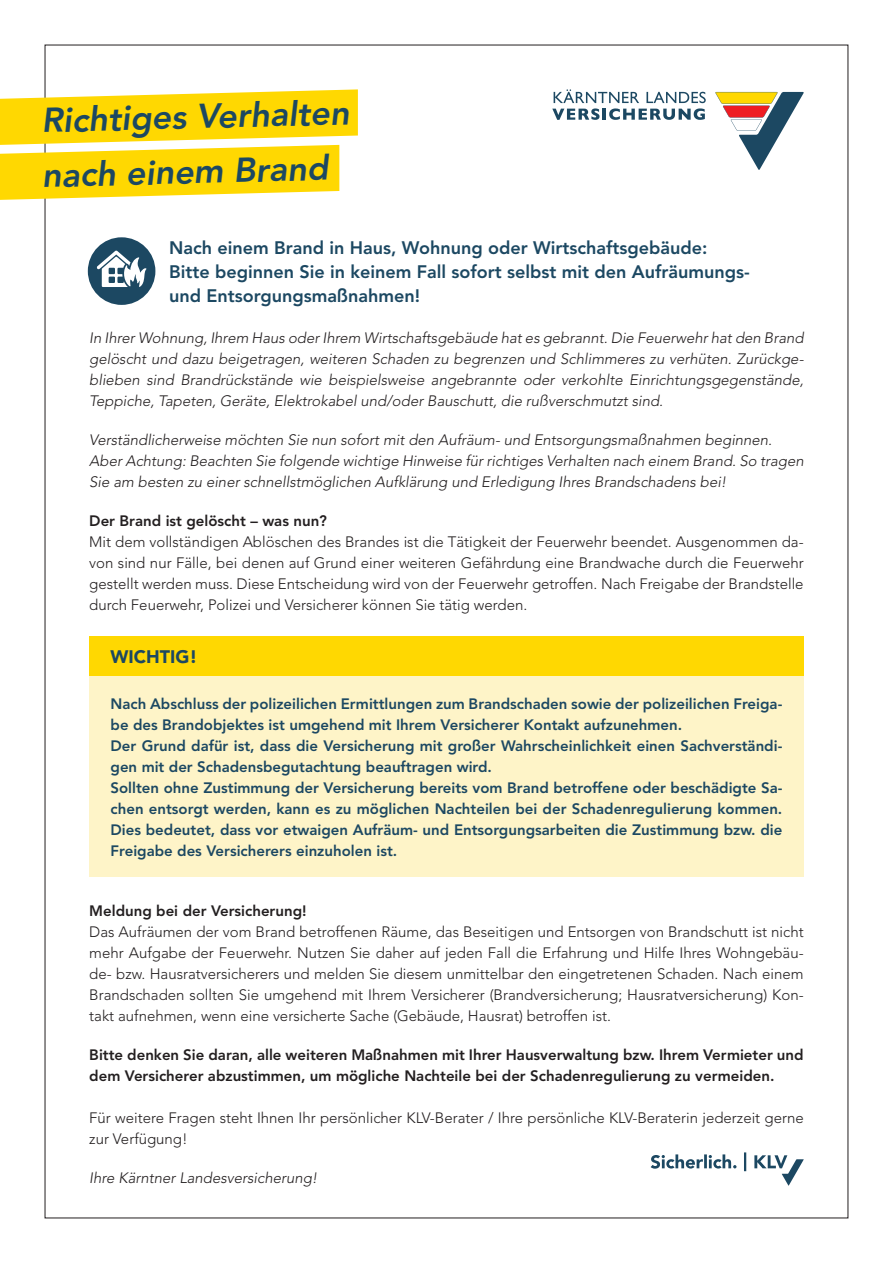
<style>
.page{position:relative;width:893px;height:1263px;background:#fff}
.page>*{position:absolute;margin:0;border:0;box-sizing:border-box;transform-origin:0 0}
.t1{font:italic 800 34.2px "Avenir";color:#1c4862}
.t2{font:800 18px "Avenir";color:#1c4862}
.t3{font:900 18px "Avenir";color:#1c4862}
.t4{font:300 15px/21px "Avenir";color:#231f20;text-align:justify}
.t5{font:italic 300 15px/21px "Avenir";color:#231f20;text-align:justify}
.t6{font:800 15px/21px "Avenir";color:#1c4862}
.t7{font:800 15px/21px "Avenir";color:#231f20}
</style>
<div class="page">
<div style="left:88px;top:237px;width:67px;height:68px;background:#1c4862;border-radius:50%"></div>
<svg style="left:97px;top:251px;width:49px;height:36px"></svg>
<svg style="left:651px;top:1152px;width:153px;height:34px"></svg>
<svg style="left:552px;top:89px;width:154px;height:31px"></svg>
<svg style="left:715px;top:92px;width:89px;height:78px"></svg>
<svg style="left:0;top:89px;width:358px;height:111px"></svg>
<div style="left:89px;top:637px;width:715px;height:39px;background:#ffd801"></div>
<div style="left:89px;top:676px;width:715px;height:201px;background:#fef4c8"></div>
<p class="t1" style="left:41px;top:101px;width:310px;rotate:-2deg">Richtiges Verhalten</p>
<p class="t1" style="left:41px;top:156px;width:288px;rotate:-2deg">nach einem Brand</p>
<p class="t2" style="left:169px;top:237px;width:540px">Nach einem Brand in Haus, Wohnung oder Wirtschaftsgebäude:</p>
<p class="t2" style="left:169px;top:261px;width:582px">Bitte beginnen Sie in keinem Fall sofort selbst mit den Aufräumungs-</p>
<p class="t2" style="left:169px;top:285px;width:252px">und Entsorgungsmaßnahmen!</p>
<p class="t5" style="left:89px;top:327px;width:716px">In Ihrer Wohnung, Ihrem Haus oder Ihrem Wirtschaftsgebäude hat es gebrannt. Die Feuerwehr hat den Brand gelöscht und dazu beigetragen, weiteren Schaden zu begrenzen und Schlimmeres zu verhüten. Zurückge&shy;blieben sind Brandrückstände wie beispielsweise angebrannte oder verkohlte Einrichtungsgegenstände, Teppiche, Tapeten, Geräte, Elektrokabel und/oder Bauschutt, die rußverschmutzt sind.</p>
<p class="t5" style="left:89px;top:429px;width:684px">Verständlicherweise möchten Sie nun sofort mit den Aufräum- und Entsorgungsmaßnahmen beginnen.</p>
<p class="t5" style="left:89px;top:450px;width:716px">Aber Achtung: Beachten Sie folgende wichtige Hinweise für richtiges Verhalten nach einem Brand. So tragen<br>Sie am besten zu einer schnellstmöglichen Aufklärung und Erledigung Ihres Brandschadens bei!</p>
<p class="t7" style="left:89px;top:510px;width:239px">Der Brand ist gelöscht – was nun?</p>
<p class="t4" style="left:89px;top:531px;width:716px">Mit dem vollständigen Ablöschen des Brandes ist die Tätigkeit der Feuerwehr beendet. Ausgenommen da&shy;von sind nur Fälle, bei denen auf Grund einer weiteren Gefährdung eine Brandwache durch die Feuerwehr gestellt werden muss. Diese Entscheidung wird von der Feuerwehr getroffen. Nach Freigabe der Brandstelle durch Feuerwehr, Polizei und Versicherer können Sie tätig werden.</p>
<p class="t3" style="left:111px;top:646px;width:88px">WICHTIG!</p>
<p class="t6" style="left:111px;top:693px;width:673px">Nach Abschluss der polizeilichen Ermittlungen zum Brandschaden sowie der polizeilichen Freiga&shy;be des Brandobjektes ist umgehend mit Ihrem Versicherer Kontakt aufzunehmen.</p>
<p class="t6" style="left:111px;top:735px;width:673px">Der Grund dafür ist, dass die Versicherung mit großer Wahrscheinlichkeit einen Sachverständi&shy;gen mit der Schadensbegutachtung beauftragen wird.</p>
<p class="t6" style="left:111px;top:777px;width:673px;text-align:justify">Sollten ohne Zustimmung der Versicherung bereits vom Brand betroffene oder beschädigte Sa&shy;chen entsorgt werden, kann es zu möglichen Nachteilen bei der Schadenregulierung kommen.<br>Dies bedeutet, dass vor etwaigen Aufräum- und Entsorgungsarbeiten die Zustimmung bzw. die Freigabe des Versicherers einzuholen ist.</p>
<p class="t7" style="left:89px;top:900px;width:219px">Meldung bei der Versicherung!</p>
<p class="t4" style="left:89px;top:921px;width:716px">Das Aufräumen der vom Brand betroffenen Räume, das Beseitigen und Entsorgen von Brandschutt ist nicht mehr Aufgabe der Feuerwehr. Nutzen Sie daher auf jeden Fall die Erfahrung und Hilfe Ihres Wohngebäu&shy;de- bzw. Hausratversicherers und melden Sie diesem unmittelbar den eingetretenen Schaden. Nach einem Brandschaden sollten Sie umgehend mit Ihrem Versicherer (Brandversicherung; Hausratversicherung) Kon&shy;takt aufnehmen, wenn eine versicherte Sache (Gebäude, Hausrat) betroffen ist.</p>
<p class="t7" style="left:89px;top:1044px;width:716px">Bitte denken Sie daran, alle weiteren Maßnahmen mit Ihrer Hausverwaltung bzw. Ihrem Vermieter und dem Versicherer abzustimmen, um mögliche Nachteile bei der Schadenregulierung zu vermeiden.</p>
<p class="t4" style="left:89px;top:1107px;width:716px">Für weitere Fragen steht Ihnen Ihr persönlicher KLV-Berater / Ihre persönliche KLV-Beraterin jederzeit gerne zur Verfügung!</p>
<p class="t5" style="left:89px;top:1167px;width:230px">Ihre Kärntner Landesversicherung!</p>
</div>
